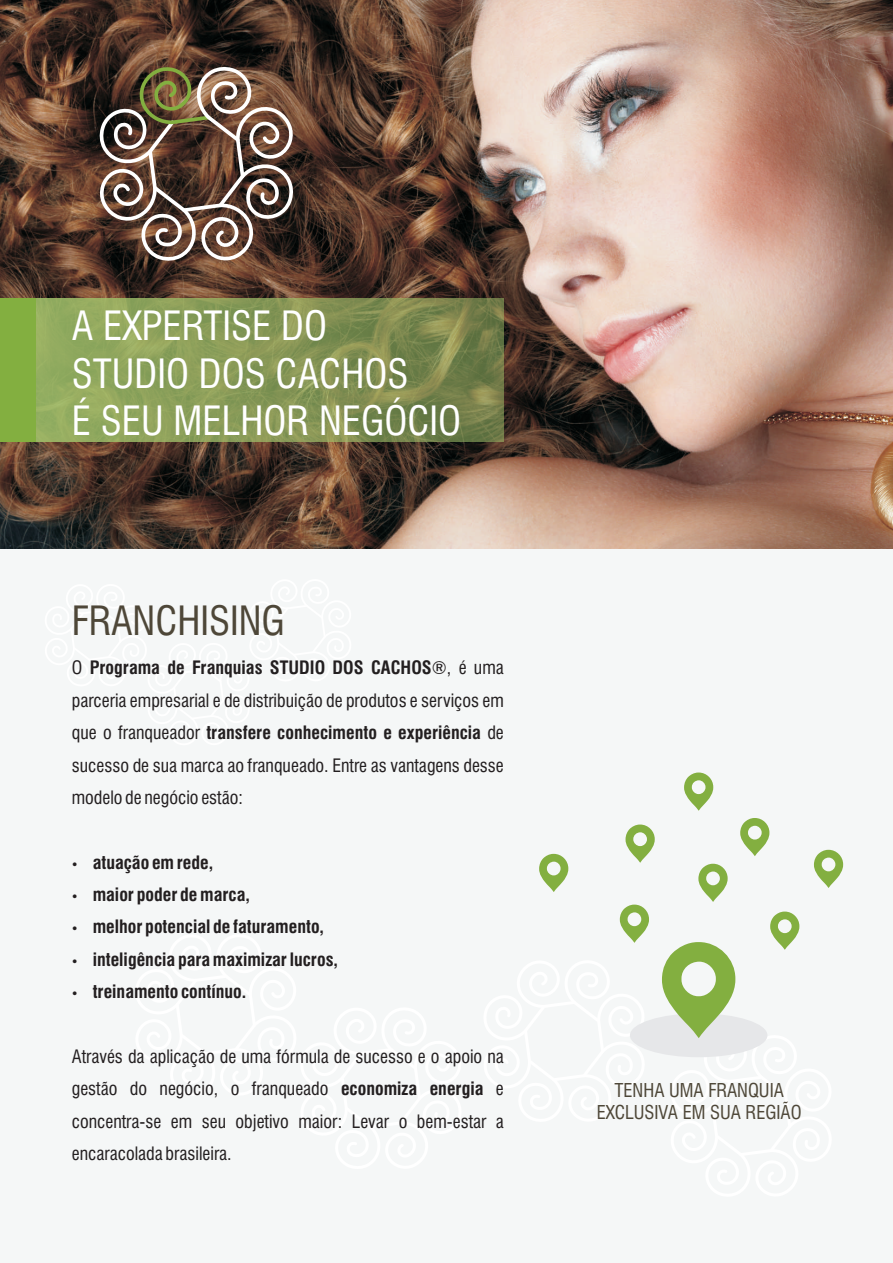
<style>
.page{position:relative;width:893px;height:1263px;background:#f5f7f7}
.page>*{position:absolute;margin:0;border:0;box-sizing:border-box;transform-origin:0 0}
.t1{font:condensed 39.3px/47.1px "Swiss 721 BT";color:#fff}
.t2{font:condensed 39.3px "Swiss 721 BT";color:#4e4738}
.t3{font:condensed 18.6px/22.4px "Swiss 721 BT";color:#4e4738;text-align:center}
.t4{font:condensed 18px/32.4px "Swiss 721 BT";color:#231f20;text-align:justify}
.t5{font:700 condensed 18px/32.4px "Swiss 721 BT";color:#231f20}
.s1{font-weight:700}
</style>
<div class="page">
<img style="left:0;top:0;width:893px;height:549px">
<svg style="left:36px;top:299px;width:468px;height:143px;background:#869656"></svg>
<div style="left:0;top:299px;width:36px;height:143px;background:#83af40"></div>
<svg style="left:99px;top:66px;width:195px;height:196px;background:#6f5a4d"></svg>
<div style="left:630px;top:1013px;width:137px;height:44px;background:#e6e7e9;border-radius:50%"></div>
<svg style="left:620px;top:904px;width:29px;height:39px"></svg>
<div style="left:628px;top:912px;width:13px;height:14px;background:#f5f7f7;border-radius:7px"></div>
<svg style="left:698px;top:864px;width:30px;height:38px"></svg>
<div style="left:706px;top:871px;width:14px;height:14px;background:#f5f7f7;border-radius:7px"></div>
<svg style="left:662px;top:911px;width:138px;height:146px"></svg>
<div style="left:778px;top:919px;width:14px;height:14px;background:#f5f7f7;border-radius:7px"></div>
<svg style="left:625px;top:824px;width:30px;height:39px"></svg>
<div style="left:633px;top:832px;width:14px;height:14px;background:#f5f7f7;border-radius:7px"></div>
<svg style="left:539px;top:854px;width:29px;height:38px"></svg>
<div style="left:547px;top:862px;width:14px;height:13px;background:#f5f7f7;border-radius:7px"></div>
<svg style="left:740px;top:818px;width:29px;height:38px"></svg>
<div style="left:748px;top:826px;width:14px;height:13px;background:#f5f7f7;border-radius:7px"></div>
<svg style="left:814px;top:850px;width:29px;height:38px"></svg>
<div style="left:822px;top:857px;width:13px;height:14px;background:#f5f7f7;border-radius:7px"></div>
<svg style="left:684px;top:772px;width:29px;height:39px"></svg>
<div style="left:692px;top:780px;width:13px;height:14px;background:#f5f7f7;border-radius:7px"></div>
<h1 class="t1" style="left:72px;top:307px;width:391px">A EXPERTISE DO<br>STUDIO DOS CACHOS<br>É SEU MELHOR NEGÓCIO</h1>
<h1 class="t2" style="left:72px;top:605px;width:215px">FRANCHISING</h1>
<p class="t4" style="left:72px;top:653px;width:434px">O <span class="s1">Programa de Franquias STUDIO DOS CACHOS</span>®, é uma parceria empresarial e de distribuição de produtos e serviços em que o franqueador <span class="s1">transfere conhecimento e experiência</span> de sucesso de sua marca ao franqueado. Entre as vantagens desse modelo de negócio estão:</p>
<p class="t5" style="left:93px;top:848px;width:247px">atuação em rede,<br>maior poder de marca,<br>melhor potencial de faturamento, inteligência para maximizar lucros, treinamento contínuo.</p>
<p class="t4" style="left:72px;top:1042px;width:434px">Através da aplicação de uma fórmula de sucesso e o apoio na gestão do negócio, o franqueado <span class="s1">economiza energia</span> e concentra-se em seu objetivo maior: Levar o bem-estar a encaracolada brasileira.</p>
<p class="t3" style="left:597px;top:1081px;width:207px">TENHA UMA FRANQUIA<br>EXCLUSIVA EM SUA REGIÃO</p>
</div>
